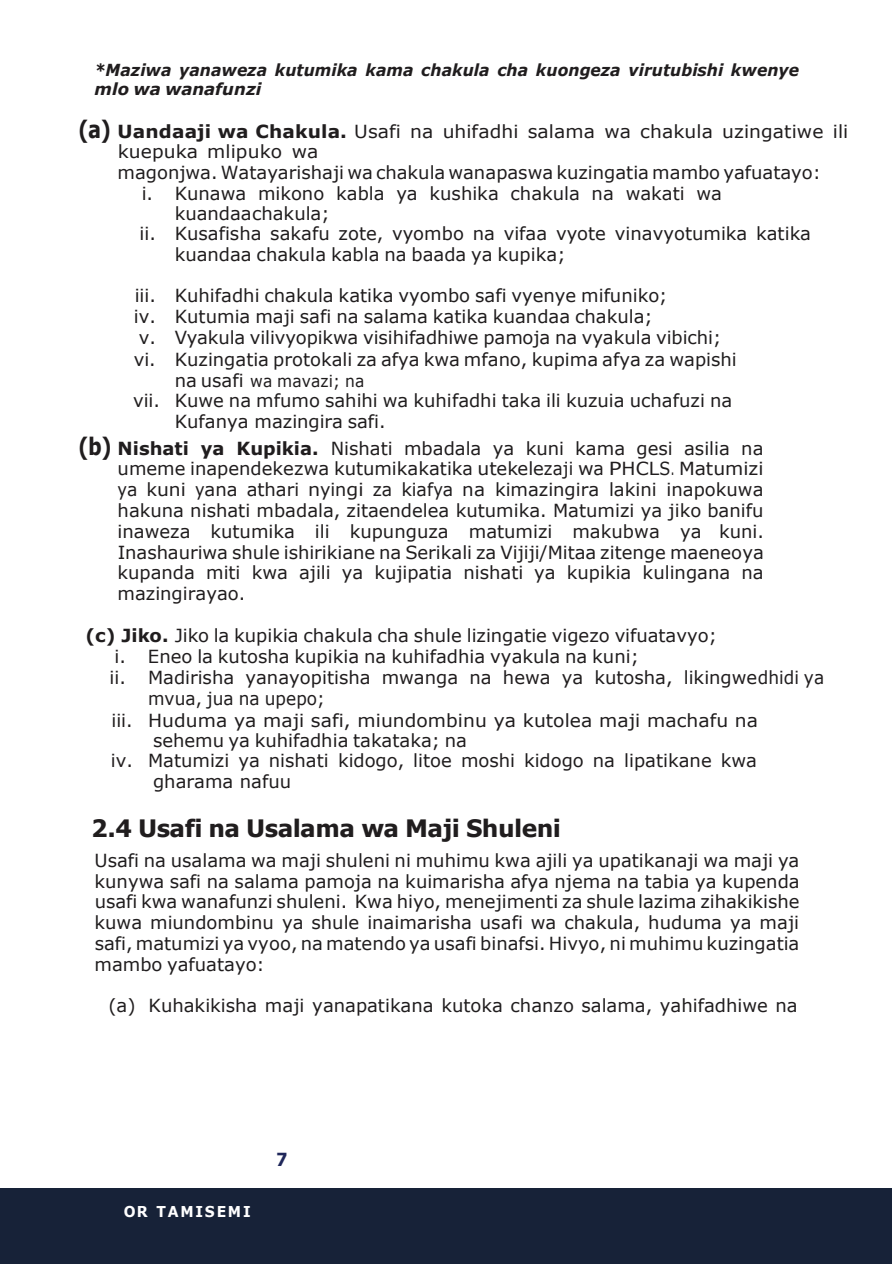
<style>
.page{position:relative;width:894px;height:1264px;background:#fff}
.page>*{position:absolute;margin:0;border:0;box-sizing:border-box;transform-origin:0 0}
.t1{font:700 24px "Tahoma";color:#201d1e;scale:1.04 1}
.t2{font:18px/20.9px "Verdana";color:#201d1e}
.t3{font:18px "Verdana";color:#201d1e;scale:1.04 1}
.t4{font:18px "Verdana";color:#201d1e;scale:.94 1}
.t5{font:700 18px "Verdana";color:#1f275a;scale:.89 1}
.t6{font:italic 700 16.5px/19px "Verdana";color:#201d1e;scale:.94 1}
.t7{font:16.5px "Verdana";letter-spacing:.005em;color:#201d1e;scale:.94 1}
.t8{font:700 15px "Verdana";letter-spacing:.125em;color:#fff;scale:.94 1}
.s1{font-family:"Tahoma";font-weight:700;font-size:24px}
.s2{font-weight:700}
.s3{font-size:18px}
.s4{color:#231f20}
</style>
<div class="page">
<div style="left:0;top:1187px;width:891px;height:76px;background:#172238"></div>
<p class="t6" style="left:95px;top:60px;width:750px">*Maziwa yanaweza kutumika kama chakula cha kuongeza virutubishi kwenye mlo wa wanafunzi</p>
<p class="t3" style="left:79px;top:119px;width:741px"><span class="s1">(a)</span> <span class="s2">Uandaaji wa Chakula.</span> Usafi na uhifadhi salama wa chakula uzingatiwe ili</p>
<p class="t3" style="left:118px;top:139px;width:194px">kuepuka mlipuko wa</p>
<p class="t2" style="left:118px;top:161px;width:704px">magonjwa. Watayarishaji wa chakula wanapaswa kuzingatia mambo yafuatayo:</p>
<p class="t2" style="left:142px;top:183px;width:581px">i. Kunawa mikono kabla ya kushika chakula na wakati wa</p>
<p class="t2" style="left:175px;top:203px;width:156px">kuandaachakula;</p>
<p class="t2" style="left:140px;top:223px;width:673px">ii. Kusafisha sakafu zote, vyombo na vifaa vyote vinavyotumika katika</p>
<p class="t2" style="left:175px;top:243px;width:392px">kuandaa chakula kabla na baada ya kupika;</p>
<p class="t2" style="left:134px;top:284px;width:604px;line-height:21.3px">iii. Kuhifadhi chakula katika vyombo safi vyenye mifuniko;<br>iv. Kutumia maji safi na salama katika kuandaa chakula;<br>v. Vyakula vilivyopikwa visihifadhiwe pamoja na vyakula vibichi; vi. Kuzingatia protokali za afya kwa mfano, kupima afya za wapishi</p>
<p class="t7" style="left:175px;top:369px;width:203px"><span class="s3">na usafi</span> wa mavazi; na</p>
<p class="t2" style="left:175px;top:390px;width:559px;line-height:20.1px;text-indent:-42px">vii. Kuwe na mfumo sahihi wa kuhifadhi taka ili kuzuia uchafuzi na<br>Kufanya mazingira safi.</p>
<p class="t2" style="left:118px;top:437px;width:648px;text-align:justify;text-indent:-39px"><span class="s1">(b)</span> <span class="s2">Nishati ya Kupikia.</span> Nishati mbadala ya kuni kama gesi asilia na umeme inapendekezwa kutumikakatika utekelezaji wa PHCLS. Matumizi ya kuni yana athari nyingi za kiafya na kimazingira lakini inapokuwa hakuna nishati mbadala, zitaendelea kutumika. Matumizi ya jiko banifu inaweza kutumika ili kupunguza matumizi makubwa ya kuni.<br>Inashauriwa shule ishirikiane na Serikali za Vijiji/Mitaa zitenge maeneoya kupanda miti kwa ajili ya kujipatia nishati ya kupikia kulingana na mazingirayao.</p>
<p class="t2" style="left:85px;top:624px;width:632px"><span class="s2">(c) Jiko.</span> Jiko la kupikia chakula cha shule lizingatie vigezo vifuatavyo;</p>
<p class="t2" style="left:114px;top:645px;width:525px"><span class="s4">i.</span> Eneo la kutosha kupikia na kuhifadhia vyakula na kuni;</p>
<p class="t2" style="left:110px;top:666px;width:716px"><span class="s4">ii.</span> Madirisha yanayopitisha mwanga na hewa ya kutosha, likingwedhidi ya</p>
<p class="t4" style="left:148px;top:686px;width:189px">mvua, jua na upepo;</p>
<p class="t3" style="left:111px;top:707px;width:623px"><span class="s4">iii.</span> Huduma ya maji safi, miundombinu ya kutolea maji machafu na</p>
<p class="t2" style="left:153px;top:729px;width:315px">sehemu ya kuhifadhia takataka; na</p>
<p class="t2" style="left:111px;top:750px;width:647px"><span class="s4">iv.</span> Matumizi ya nishati kidogo, litoe moshi kidogo na lipatikane kwa</p>
<p class="t2" style="left:153px;top:770px;width:139px">gharama nafuu</p>
<h1 class="t1" style="left:92px;top:811px;width:452px">2.4 Usafi na Usalama wa Maji Shuleni</h1>
<p class="t2" style="left:95px;top:849px;width:706px;text-align:justify">Usafi na usalama wa maji shuleni ni muhimu kwa ajili ya upatikanaji wa maji ya kunywa safi na salama pamoja na kuimarisha afya njema na tabia ya kupenda usafi kwa wanafunzi shuleni. Kwa hiyo, menejimenti za shule lazima zihakikishe kuwa miundombinu ya shule inaimarisha usafi wa chakula, huduma ya maji safi, matumizi ya vyoo, na matendo ya usafi binafsi. Hivyo, ni muhimu kuzingatia mambo yafuatayo:</p>
<p class="t2" style="left:108px;top:994px;width:690px">(a) Kuhakikisha maji yanapatikana kutoka chanzo salama, yahifadhiwe na</p>
<p class="t8" style="left:124px;top:1200px;width:136px">OR TAMISEMI</p>
<p class="t5" style="left:276px;top:1146px;width:14px">7</p>
</div>
